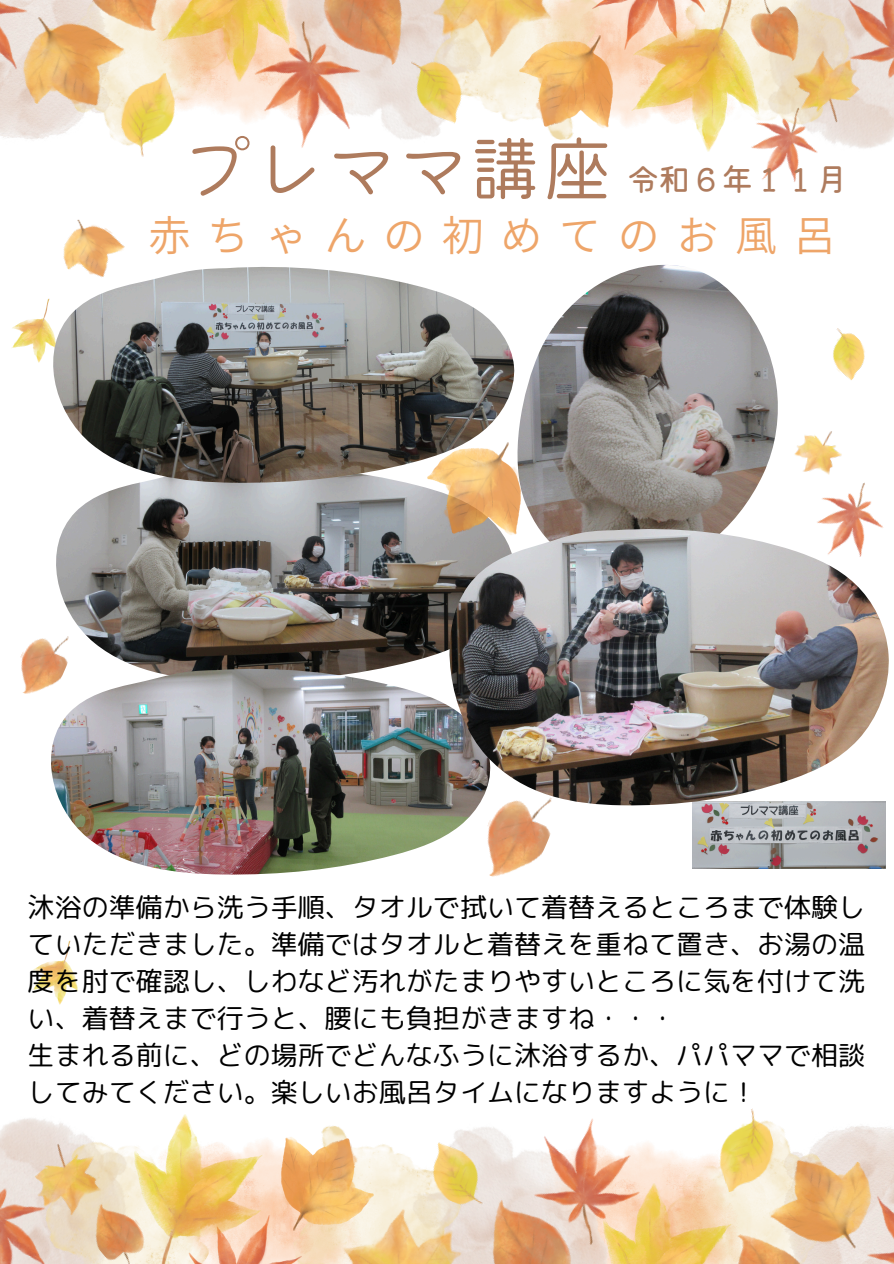
<style>
.page{position:relative;width:894px;height:1264px;background:#fff}
.page>*{position:absolute;margin:0;border:0;box-sizing:border-box;transform-origin:0 0}
.t1{font:72px "Mamelon 3 Hi Regular";color:#ae7b5d}
.t2{font:42px "Source Han Sans JP";letter-spacing:.395em;color:#eea569}
.t3{font:31.5px "Mamelon 5 Hi Regular";color:#ae7b5d}
.t4{font:27px/37.2px "rounded mplus 1 p regular";color:#000;text-align:justify}
.s1{font-family:"Noto Sans CJ Ksc"}
</style>
<div class="page">
<img style="left:146px;top:48px;width:80px;height:66px">
<img style="left:758px;top:0;width:115px;height:147px">
<img style="left:415px;top:0;width:202px;height:140px">
<img style="left:431px;top:0;width:149px;height:77px">
<img style="left:592px;top:0;width:39px;height:54px">
<img style="left:297px;top:0;width:134px;height:82px">
<img style="left:162px;top:0;width:128px;height:81px">
<img style="left:4px;top:4px;width:125px;height:124px">
<img style="left:226px;top:10px;width:159px;height:138px">
<img style="left:631px;top:0;width:127px;height:151px">
<img style="left:70px;top:0;width:108px;height:48px">
<img style="left:111px;top:72px;width:77px;height:85px">
<img style="left:394px;top:52px;width:81px;height:74px">
<img style="left:519px;top:35px;width:94px;height:94px">
<img style="left:733px;top:0;width:82px;height:72px">
<img style="left:778px;top:38px;width:103px;height:102px">
<img style="left:824px;top:0;width:69px;height:102px">
<img style="left:0;top:0;width:52px;height:108px">
<img style="left:747px;top:1124px;width:118px;height:139px">
<img style="left:667px;top:1151px;width:80px;height:66px">
<img style="left:20px;top:1118px;width:115px;height:145px">
<img style="left:276px;top:1126px;width:202px;height:137px">
<img style="left:313px;top:1187px;width:149px;height:76px">
<img style="left:262px;top:1211px;width:39px;height:52px">
<img style="left:462px;top:1183px;width:134px;height:80px">
<img style="left:603px;top:1183px;width:127px;height:80px">
<img style="left:764px;top:1136px;width:124px;height:125px">
<img style="left:508px;top:1118px;width:159px;height:136px">
<img style="left:135px;top:1114px;width:127px;height:149px">
<img style="left:715px;top:1217px;width:108px;height:46px">
<img style="left:705px;top:1108px;width:77px;height:85px">
<img style="left:418px;top:1139px;width:81px;height:74px">
<img style="left:280px;top:1136px;width:94px;height:93px">
<img style="left:78px;top:1193px;width:82px;height:70px">
<img style="left:12px;top:1124px;width:102px;height:103px">
<img style="left:0;top:1163px;width:69px;height:100px">
<img style="left:841px;top:1157px;width:52px;height:106px">
<img style="left:63px;top:219px;width:62px;height:48px">
<img style="left:20px;top:638px;width:36px;height:56px">
<img style="left:11px;top:299px;width:42px;height:64px">
<img style="left:729px;top:96px;width:101px;height:87px">
<img style="left:833px;top:328px;width:32px;height:52px">
<img style="left:794px;top:431px;width:48px;height:40px">
<img style="left:56px;top:483px;width:393px;height:186px">
<img style="left:53px;top:267px;width:461px;height:216px">
<img style="left:51px;top:669px;width:418px;height:205px">
<img style="left:518px;top:265px;width:259px;height:264px">
<img style="left:692px;top:805px;width:192px;height:64px">
<img style="left:803px;top:471px;width:81px;height:58px">
<img style="left:427px;top:442px;width:94px;height:93px">
<img style="left:449px;top:529px;width:439px;height:276px">
<img style="left:33px;top:940px;width:45px;height:64px">
<img style="left:469px;top:778px;width:95px;height:99px">
<p class="t1" style="left:181px;top:132px;width:433px">プレママ講座</p>
<p class="t2" style="left:148px;top:203px;width:688px">赤ちゃんの初めてのお風呂</p>
<p class="t3" style="left:627px;top:163px;width:211px">令和６年１１月</p>
<p class="t4" style="left:28px;top:887px;width:838px"><span class="s1">沐</span>浴の準備から洗う手順、タオルで拭いて着替えるところまで体験していただきました。準備ではタオルと着替えを重ねて置き、お湯の温度を肘で確認し、しわなど汚れがたまりやすいところに気を付けて洗い、着替えまで行うと、腰にも負担がきますね・・・</p>
<p class="t4" style="left:28px;top:1036px;width:838px">生まれる前に、どの場所でどんなふうに<span class="s1">沐</span>浴するか、パパママで相談してみてください。楽しいお風呂タイムになりますように！</p>
</div>
